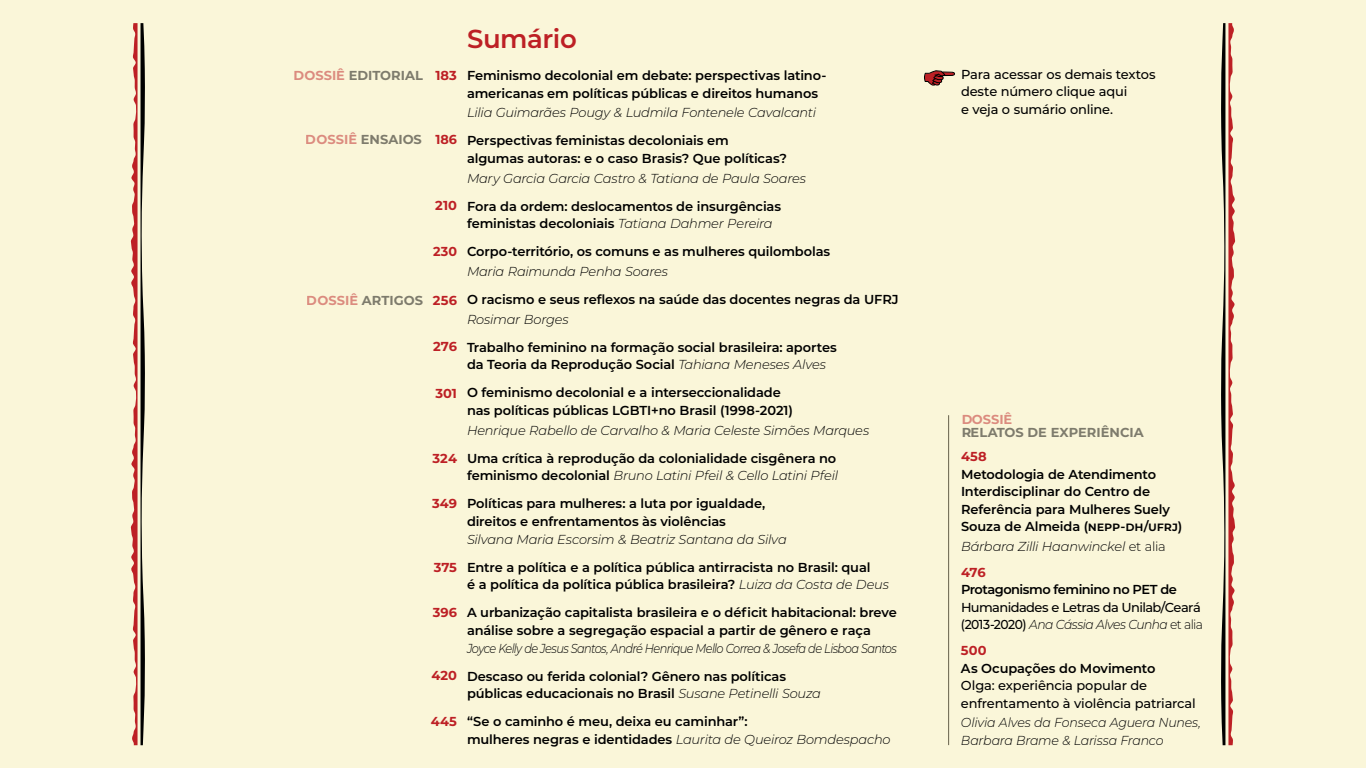
<style>
.page{position:relative;width:1366px;height:768px;background:#faf6d9}
.page>*{position:absolute;margin:0;border:0;box-sizing:border-box;transform-origin:0 0}
.t1{font:600 26px "Montserrat";letter-spacing:-.015em;color:#bd2025}
.t2{font:600 13px/17.6px "Montserrat";letter-spacing:-.01em;color:#000}
.t3{font:italic 300 13px/25.6px "Montserrat";letter-spacing:-.025em;color:#000}
.t4{font:500 13px/17.6px "Montserrat";letter-spacing:-.015em;color:#000}
.t5{font:italic 300 13px "Montserrat";letter-spacing:-.055em;color:#000;scale:.88 1}
.t6{font:500 13px/17.6px "Montserrat";letter-spacing:-.045em;color:#000}
.t7{font:700 13px "Montserrat";color:#000}
.t8{font:700 13px "Montserrat";letter-spacing:.005em;color:#bd2025}
.t9{font:600 13px "Montserrat";letter-spacing:-.04em;color:#000}
.s1{color:#bd2025}
.s2{font-weight:300;font-style:italic}
.s3{font-style:normal}
.s4{font-weight:700;font-style:normal;color:#bd2025}
.s5{font-weight:300}
</style>
<div class="page">
<svg style="left:131px;top:23px;width:14px;height:722px"></svg>
<svg style="left:1221px;top:23px;width:14px;height:722px"></svg>
<svg style="left:924px;top:70px;width:31px;height:16px"></svg>
<hr style="left:948px;top:415px;width:1px;height:330px;background:#67624b">
<p class="t7" style="left:294px;top:66px;width:131px"><span class="s1">DOSSIÊ</span> EDITORIAL</p>
<p class="t8" style="left:435px;top:66px;width:23px">183</p>
<p class="t7" style="left:306px;top:130px;width:118px"><span class="s1">DOSSIÊ</span> ENSAIOS</p>
<p class="t8" style="left:435px;top:130px;width:23px">186</p>
<p class="t7" style="left:307px;top:291px;width:118px"><span class="s1">DOSSIÊ</span> ARTIGOS</p>
<p class="t8" style="left:435px;top:196px;width:23px">210</p>
<p class="t8" style="left:433px;top:242px;width:25px">230</p>
<p class="t8" style="left:433px;top:291px;width:26px">256</p>
<p class="t8" style="left:433px;top:337px;width:25px">276</p>
<p class="t8" style="left:435px;top:384px;width:23px">301</p>
<p class="t8" style="left:433px;top:449px;width:26px">324</p>
<p class="t8" style="left:432px;top:494px;width:26px">349</p>
<p class="t8" style="left:434px;top:558px;width:25px">375</p>
<p class="t8" style="left:433px;top:603px;width:26px">396</p>
<p class="t8" style="left:431px;top:667px;width:27px">420</p>
<p class="t8" style="left:431px;top:712px;width:28px">445</p>
<h1 class="t1" style="left:467px;top:21px;width:111px">Sumário</h1>
<p class="t2" style="left:467px;top:66px;width:361px">Feminismo decolonial em debate: perspectivas latino&shy;americanas em políticas públicas e direitos humanos</p>
<p class="t3" style="left:467px;top:99px;width:351px">Lilia Guimarães Pougy &amp; Ludmila Fontenele Cavalcanti</p>
<p class="t2" style="left:467px;top:131px;width:322px">Perspectivas feministas decoloniais em algumas autoras: e o caso Brasis? Que políticas?</p>
<p class="t3" style="left:467px;top:165px;width:341px">Mary Garcia Garcia Castro &amp; Tatiana de Paula Soares</p>
<p class="t2" style="left:467px;top:197px;width:316px">Fora da ordem: deslocamentos de insurgências feministas decoloniais <span class="s2">Tatiana Dahmer Pereira</span></p>
<p class="t2" style="left:467px;top:242px;width:365px">Corpo-território, os comuns e as mulheres quilombolas</p>
<p class="t3" style="left:467px;top:258px;width:202px">Maria Raimunda Penha Soares</p>
<p class="t2" style="left:467px;top:290px;width:433px">O racismo e seus reflexos na saúde das docentes negras da UFRJ</p>
<p class="t3" style="left:467px;top:306px;width:103px">Rosimar Borges</p>
<p class="t2" style="left:467px;top:338px;width:371px">Trabalho feminino na formação social brasileira: aportes da Teoria da Reprodução Social <span class="s2">Tahiana Meneses Alves</span></p>
<p class="t2" style="left:467px;top:383px;width:327px">O feminismo decolonial e a interseccionalidade nas políticas públicas LGBTI+no Brasil (1998-2021)</p>
<p class="t3" style="left:467px;top:417px;width:404px">Henrique Rabello de Carvalho &amp; Maria Celeste Simões Marques</p>
<p class="t2" style="left:467px;top:449px;width:373px">Uma crítica à reprodução da colonialidade cisgênera no feminismo decolonial <span class="s2">Bruno Latini Pfeil &amp; Cello Latini Pfeil</span></p>
<p class="t2" style="left:467px;top:494px;width:300px">Políticas para mulheres: a luta por igualdade, direitos e enfrentamentos às violências</p>
<p class="t3" style="left:467px;top:526px;width:321px">Silvana Maria Escorsim &amp; Beatriz Santana da Silva</p>
<p class="t2" style="left:467px;top:558px;width:424px">Entre a política e a política pública antirracista no Brasil: qual<br>é a política da política pública brasileira? <span class="s2">Luiza da Costa de Deus</span></p>
<p class="t2" style="left:467px;top:604px;width:431px">A urbanização capitalista brasileira e o déficit habitacional: breve análise sobre a segregação espacial a partir de gênero e raça</p>
<p class="t5" style="left:467px;top:639px;width:490px">Joyce Kelly de Jesus Santos, André Henrique Mello Correa &amp; Josefa de Lisboa Santos</p>
<p class="t2" style="left:467px;top:667px;width:355px">Descaso ou ferida colonial? Gênero nas políticas públicas educacionais no Brasil <span class="s2">Susane Petinelli Souza</span></p>
<p class="t2" style="left:467px;top:712px;width:425px">“Se o caminho é meu, deixa eu caminhar”:<br>mulheres negras e identidades <span class="s2">Laurita de Queiroz Bomdespacho</span></p>
<p class="t4" style="left:961px;top:65px;width:196px">Para acessar os demais textos deste número clique aqui<br>e veja o sumário online.</p>
<p class="t8" style="left:961px;top:410px;width:53px">DOSSIÊ</p>
<p class="t7" style="left:961px;top:423px;width:184px">RELATOS DE EXPERIÊNCIA</p>
<p class="t8" style="left:961px;top:447px;width:27px">458</p>
<p class="t2" style="left:961px;top:465px;width:223px">Metodologia de Atendimento<br>Interdisciplinar do Centro de<br>Referência para Mulheres Suely<br>Souza de Almeida (nepp-dh/ufrj)</p>
<p class="t3" style="left:961px;top:533px;width:206px">Bárbara Zilli Haanwinckel <span class="s3">et alia<br></span><span class="s4">476</span></p>
<p class="t9" style="left:961px;top:580px;width:218px">Protagonismo feminino no PET de</p>
<p class="t6" style="left:961px;top:598px;width:244px">Humanidades e Letras da Unilab/Ceará (2013-2020) <span class="s2">Ana Cássia Alves Cunha</span> <span class="s5">et alia</span></p>
<p class="t8" style="left:961px;top:641px;width:27px">500</p>
<p class="t2" style="left:961px;top:659px;width:196px">As Ocupações do Movimento</p>
<p class="t4" style="left:961px;top:676px;width:236px">Olga: experiência popular de enfrentamento à violência patriarcal</p>
<p class="t3" style="left:961px;top:714px;width:242px;line-height:17.6px">Olivia Alves da Fonseca Aguera Nunes,<br>Barbara Brame &amp; Larissa Franco</p>
</div>
